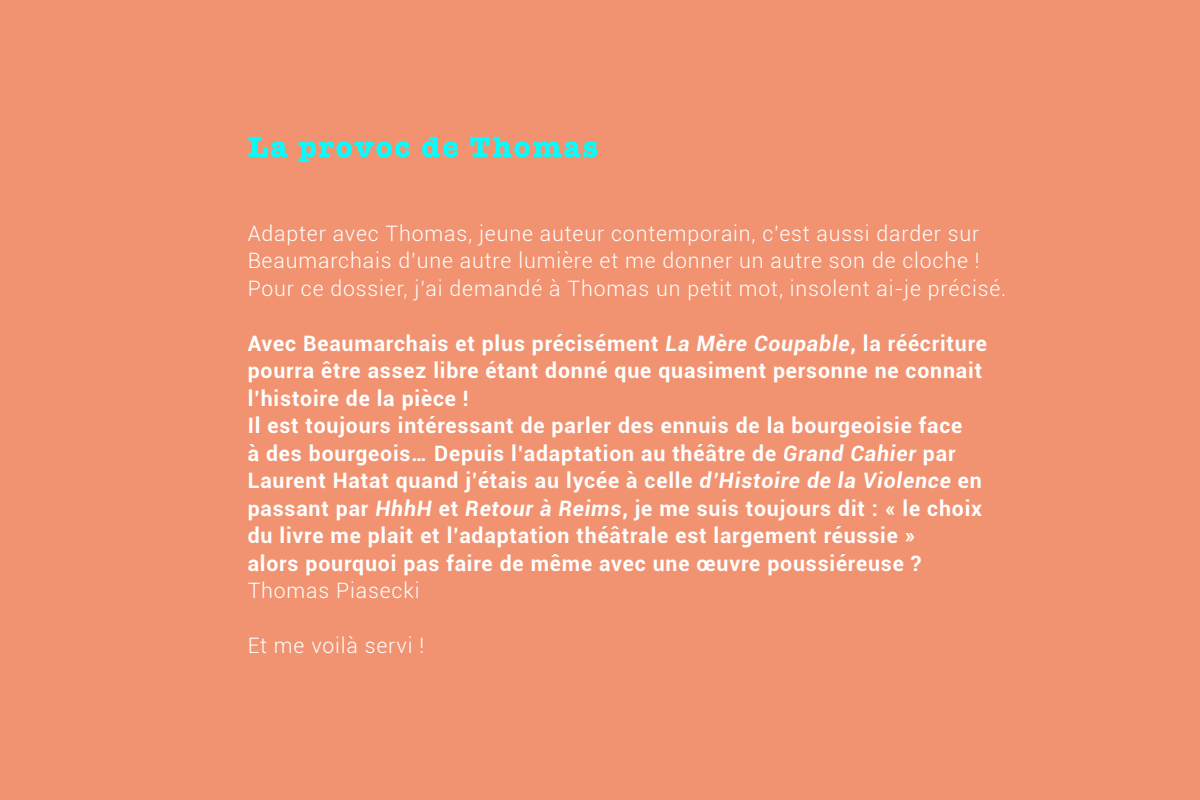
<style>
.page{position:relative;width:1200px;height:800px;background:#f19371}
.page>*{position:absolute;margin:0;border:0;box-sizing:border-box;transform-origin:0 0}
.t1{font:700 30px "American Typewriter";letter-spacing:.06em;color:#0ff}
.t2{font:700 21.25px/27.5px "Roboto";letter-spacing:.04em;color:#fff}
.t3{font:300 21.25px/27.5px "Roboto";letter-spacing:.04em;color:#fff}
.s1{font-style:italic}
</style>
<div class="page">
<h1 class="t1" style="left:248px;top:121px;width:352px">La provoc de Thomas</h1>
<p class="t3" style="left:248px;top:219px;width:760px">Adapter avec Thomas, jeune auteur contemporain, c’est aussi darder sur<br>Beaumarchais d’une autre lumière et me donner un autre son de cloche !<br>Pour ce dossier, j’ai demandé à Thomas un petit mot, insolent ai-je précisé.</p>
<p class="t2" style="left:248px;top:328px;width:741px">Avec Beaumarchais et plus précisément <span class="s1">La Mère Coupable</span>, la réécriture pourra être assez libre étant donné que quasiment personne ne connait l’histoire de la pièce !<br>Il est toujours intéressant de parler des ennuis de la bourgeoisie face<br>à des bourgeois… Depuis l’adaptation au théâtre de <span class="s1">Grand Cahier</span> par Laurent Hatat quand j’étais au lycée à celle <span class="s1">d’Histoire de la Violence</span> en passant par <span class="s1">HhhH</span> et <span class="s1">Retour à Reims</span>, je me suis toujours dit : « le choix du livre me plait et l’adaptation théâtrale est largement réussie »<br>alors pourquoi pas faire de même avec une œuvre poussiéreuse ?</p>
<p class="t3" style="left:248px;top:576px;width:173px">Thomas Piasecki</p>
<p class="t3" style="left:248px;top:631px;width:178px">Et me voilà servi !</p>
</div>
